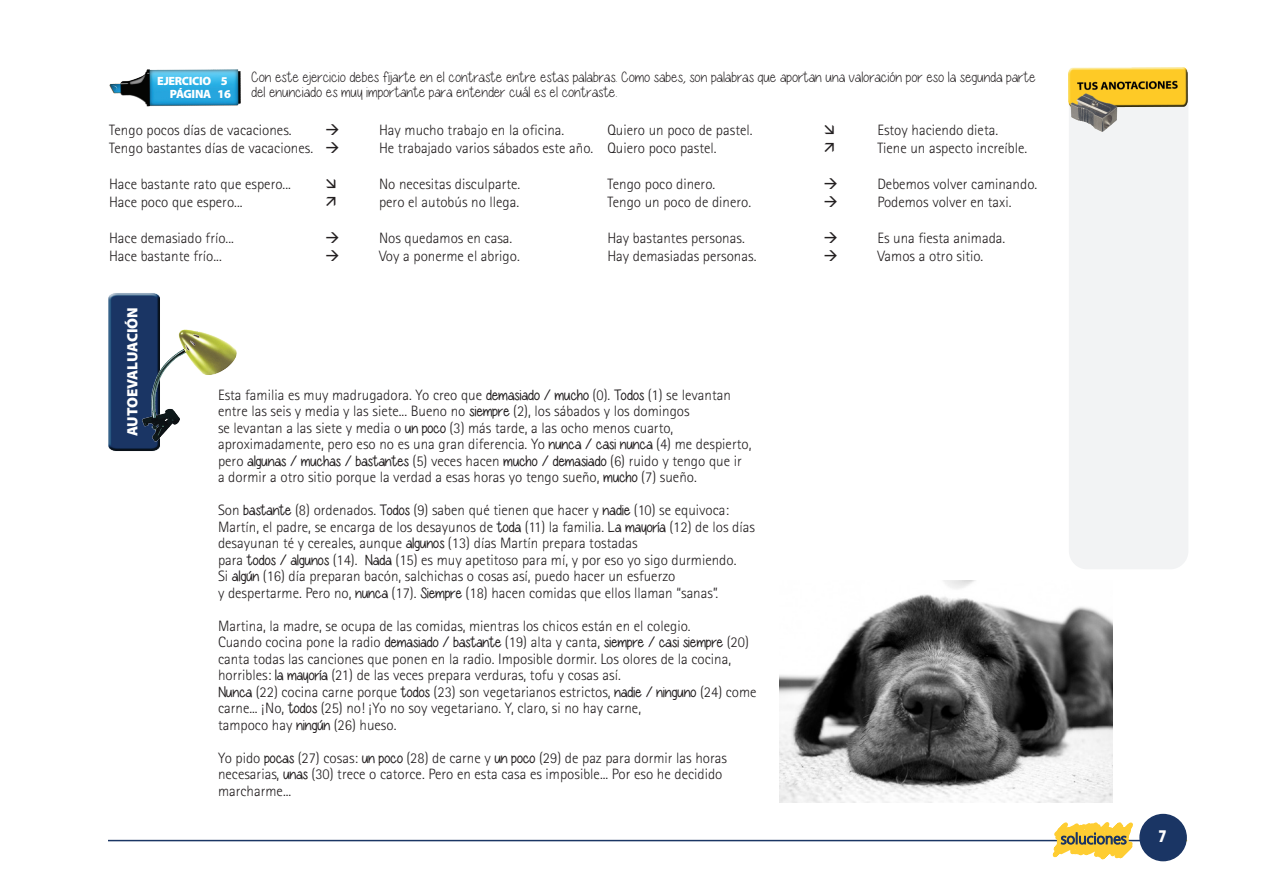
<style>
.page{position:relative;width:1263px;height:893px;background:#fff}
.page>*{position:absolute;margin:0;border:0;box-sizing:border-box;transform-origin:0 0}
.t1{font:900 condensed 18px "Myriad Pro";color:#fff}
.t2{font:300 15px/16.5px "Rotis Sans Serif";color:#231f20}
.t3{font:15px/15px "Diamond Girl Skinny";color:#231f20}
.t4{font:15px "Diamond Girl";color:#231f20}
.t5{font:900 15px "Myriad Pro";color:#fff}
.t6{font:900 12px/13.5px "Myriad Pro";letter-spacing:-.025em;color:#fff;text-align:right}
.s1{font-family:"Diamond Girl";font-weight:400}
.s2{font-family:"Rotis Sans Serif";font-weight:300}
</style>
<div class="page">
<div style="left:1070px;top:80px;width:118px;height:488px;background:#f2f3f4;border-radius:17px"></div>
<div style="left:1069px;top:79px;width:119px;height:490px;border:2px solid #f2f3f4;border-radius:17px"></div>
<hr style="left:108px;top:840px;width:1074px;height:1px;background:#1a3564">
<div style="left:1140px;top:814px;width:46px;height:46px;background:#1a3564;border-radius:50%"></div>
<div style="left:1139px;top:814px;width:48px;height:47px;border:2px solid #1a3564;border-radius:50%"></div>
<img style="left:1069px;top:68px;width:118px;height:63px">
<svg style="left:1050px;top:822px;width:87px;height:38px"></svg>
<img style="left:779px;top:580px;width:333px;height:222px">
<img style="left:109px;top:70px;width:131px;height:37px">
<img style="left:108px;top:293px;width:52px;height:158px">
<img style="left:142px;top:329px;width:95px;height:113px">
<p class="t3" style="left:251px;top:69px;width:786px">Con este ejercicio debes fijarte en el contraste entre estas palabras. Como sabes, son palabras que aportan una valoración por eso la segunda parte del enunciado es muy importante para entender cuál es el contraste.</p>
<p class="t2" style="left:109px;top:121px;width:184px">Tengo pocos días de vacaciones.</p>
<p class="t2" style="left:379px;top:121px;width:187px">Hay mucho trabajo en la oficina.</p>
<p class="t2" style="left:109px;top:139px;width:232px">Tengo bastantes días de vacaciones. →</p>
<p class="t2" style="left:379px;top:139px;width:216px">He trabajado varios sábados este año.</p>
<p class="t2" style="left:109px;top:175px;width:183px">Hace bastante rato que espero...</p>
<p class="t2" style="left:379px;top:175px;width:143px">No necesitas disculparte.</p>
<p class="t2" style="left:109px;top:193px;width:135px">Hace poco que espero...</p>
<p class="t2" style="left:379px;top:193px;width:142px">pero el autobús no llega.</p>
<p class="t2" style="left:109px;top:229px;width:126px">Hace demasiado frío...</p>
<p class="t2" style="left:379px;top:229px;width:135px">Nos quedamos en casa.</p>
<p class="t2" style="left:109px;top:247px;width:114px">Hace bastante frío...</p>
<p class="t2" style="left:379px;top:247px;width:142px">Voy a ponerme el abrigo.</p>
<p class="t6" style="left:157px;top:74px;width:56px">EJERCICIO<br>PÁGINA</p>
<p class="t6" style="left:217px;top:74px;width:15px;text-align:left">5<br>16</p>
<p class="t2" style="left:607px;top:121px;width:147px">Quiero un poco de pastel.</p>
<p class="t2" style="left:877px;top:121px;width:122px">Estoy haciendo dieta.</p>
<p class="t2" style="left:607px;top:139px;width:111px">Quiero poco pastel.</p>
<p class="t2" style="left:877px;top:139px;width:151px">Tiene un aspecto increíble.</p>
<p class="t2" style="left:607px;top:175px;width:109px">Tengo poco dinero.</p>
<p class="t2" style="left:877px;top:175px;width:161px">Debemos volver caminando.</p>
<p class="t2" style="left:607px;top:193px;width:145px">Tengo un poco de dinero.</p>
<p class="t2" style="left:877px;top:193px;width:136px">Podemos volver en taxi.</p>
<p class="t2" style="left:607px;top:229px;width:139px">Hay bastantes personas.</p>
<p class="t2" style="left:877px;top:229px;width:130px">Es una fiesta animada.</p>
<p class="t2" style="left:607px;top:247px;width:151px">Hay demasiadas personas.</p>
<p class="t2" style="left:877px;top:247px;width:108px">Vamos a otro sitio.</p>
<p class="t5" style="left:124px;top:436px;width:131px;rotate:-90deg">AUTOEVALUACIÓN</p>
<p class="t2" style="left:218px;top:386px;width:535px">Esta familia es muy madrugadora. Yo creo que <span class="s1">demasiado / mucho</span> (0). <span class="s1">Todos</span> (1) se levantan entre las seis y media y las siete... Bueno no <span class="s1">siempre</span> (2), los sábados y los domingos<br>se levantan a las siete y media o <span class="s1">un poco</span> (3) más tarde, a las ocho menos cuarto, aproximadamente, pero eso no es una gran diferencia. Yo <span class="s1">nunca / casi nunca</span> (4) me despierto,</p>
<p class="t4" style="left:218px;top:452px;width:525px"><span class="s2">pero</span> algunas / muchas / bastantes <span class="s2">(5) veces hacen</span> mucho / demasiado <span class="s2">(6) ruido y tengo que ir</span></p>
<p class="t2" style="left:218px;top:469px;width:480px">a dormir a otro sitio porque la verdad a esas horas yo tengo sueño, <span class="s1">mucho</span> (7) sueño.</p>
<p class="t2" style="left:218px;top:502px;width:538px">Son <span class="s1">bastante</span> (8) ordenados. <span class="s1">Todos</span> (9) saben qué tienen que hacer y <span class="s1">nadie</span> (10) se equivoca:<br>Martín, el padre, se encarga de los desayunos de <span class="s1">toda</span> (11) la familia. <span class="s1">La mayoría</span> (12) de los días desayunan té y cereales, aunque <span class="s1">algunos</span> (13) días Martín prepara tostadas<br>para <span class="s1">todos / algunos</span> (14). <span class="s1">Nada</span> (15) es muy apetitoso para mí, y por eso yo sigo durmiendo.<br>Si <span class="s1">algún</span> (16) día preparan bacón, salchichas o cosas así, puedo hacer un esfuerzo<br>y despertarme. Pero no, <span class="s1">nunca</span> (17). <span class="s1">Siempre</span> (18) hacen comidas que ellos llaman “sanas”.</p>
<p class="t2" style="left:218px;top:617px;width:540px">Martina, la madre, se ocupa de las comidas, mientras los chicos están en el colegio.<br>Cuando cocina pone la radio <span class="s1">demasiado / bastante</span> (19) alta y canta, <span class="s1">siempre / casi siempre</span> (20) canta todas las canciones que ponen en la radio. Imposible dormir. Los olores de la cocina, horribles: <span class="s1">la mayoría</span> (21) de las veces prepara verduras, tofu y cosas así.<br><span class="s1">Nunca</span> (22) cocina carne porque <span class="s1">todos</span> (23) son vegetarianos estrictos, <span class="s1">nadie / ninguno</span> (24) come carne... ¡No, <span class="s1">todos</span> (25) no! ¡Yo no soy vegetariano. Y, claro, si no hay carne,<br>tampoco hay <span class="s1">ningún</span> (26) hueso.</p>
<p class="t2" style="left:218px;top:749px;width:510px">Yo pido <span class="s1">pocas</span> (27) cosas: <span class="s1">un poco</span> (28) de carne y <span class="s1">un poco</span> (29) de paz para dormir las horas necesarias, <span class="s1">unas</span> (30) trece o catorce. Pero en esta casa es imposible... Por eso he decidido marcharme...</p>
<p class="t1" style="left:1158px;top:826px;width:9px">7</p>
</div>
